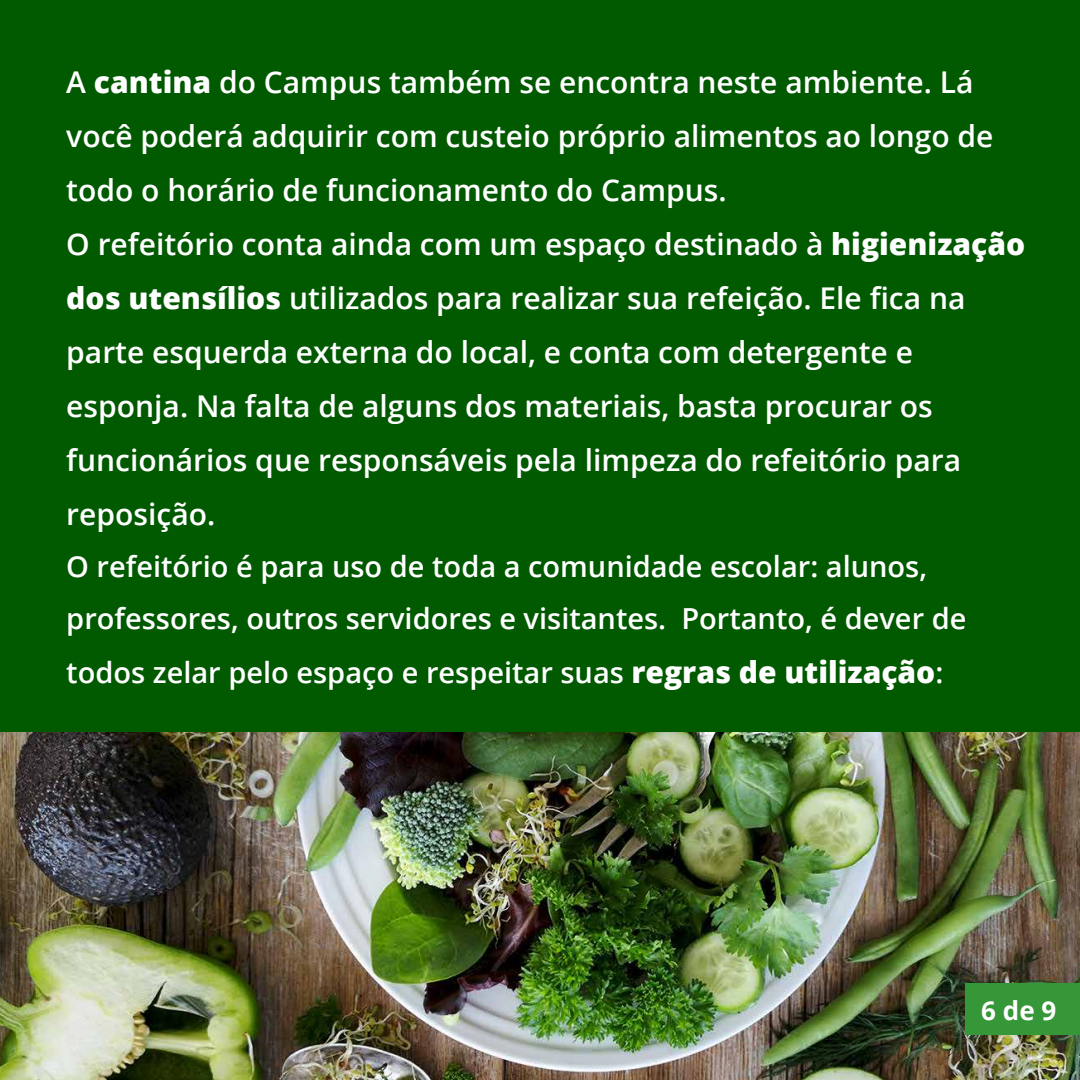
<style>
.page{position:relative;width:1080px;height:1080px;background:#fff}
.page>*{position:absolute;margin:0;border:0;box-sizing:border-box;transform-origin:0 0}
.t1{font:600 30px/54px "Open Sans";color:#fff}
.t2{font:600 29px/53px "Open Sans";color:#fff}
.t3{font:700 26px "Open Sans";color:#fff}
.s1{font-weight:800}
.s2{font-weight:800;font-size:30px}
</style>
<div class="page">
<img style="left:0;top:732px;width:1080px;height:348px">
<div style="left:0;top:0;width:1080px;height:732px;background:#015900"></div>
<div style="left:965px;top:983px;width:115px;height:52px;background:#359737"></div>
<p class="t1" style="left:66px;top:55px;width:960px">A <span class="s1">cantina</span> do Campus também se encontra neste ambiente. Lá você poderá adquirir com custeio próprio alimentos ao longo de todo o horário de funcionamento do Campus.<br>O refeitório conta ainda com um espaço destinado à <span class="s1">higienização dos utensílios</span> utilizados para realizar sua refeição. Ele fica na parte esquerda externa do local, e conta com detergente e esponja. Na falta de alguns dos materiais, basta procurar os funcionários que responsáveis pela limpeza do refeitório para reposição.</p>
<p class="t2" style="left:66px;top:539px;width:902px">O refeitório é para uso de toda a comunidade escolar: alunos, professores, outros servidores e visitantes. Portanto, é dever de todos zelar pelo espaço e respeitar suas <span class="s2">regras de utilização</span>:</p>
<p class="t3" style="left:981px;top:992px;width:77px">6 de 9</p>
</div>
